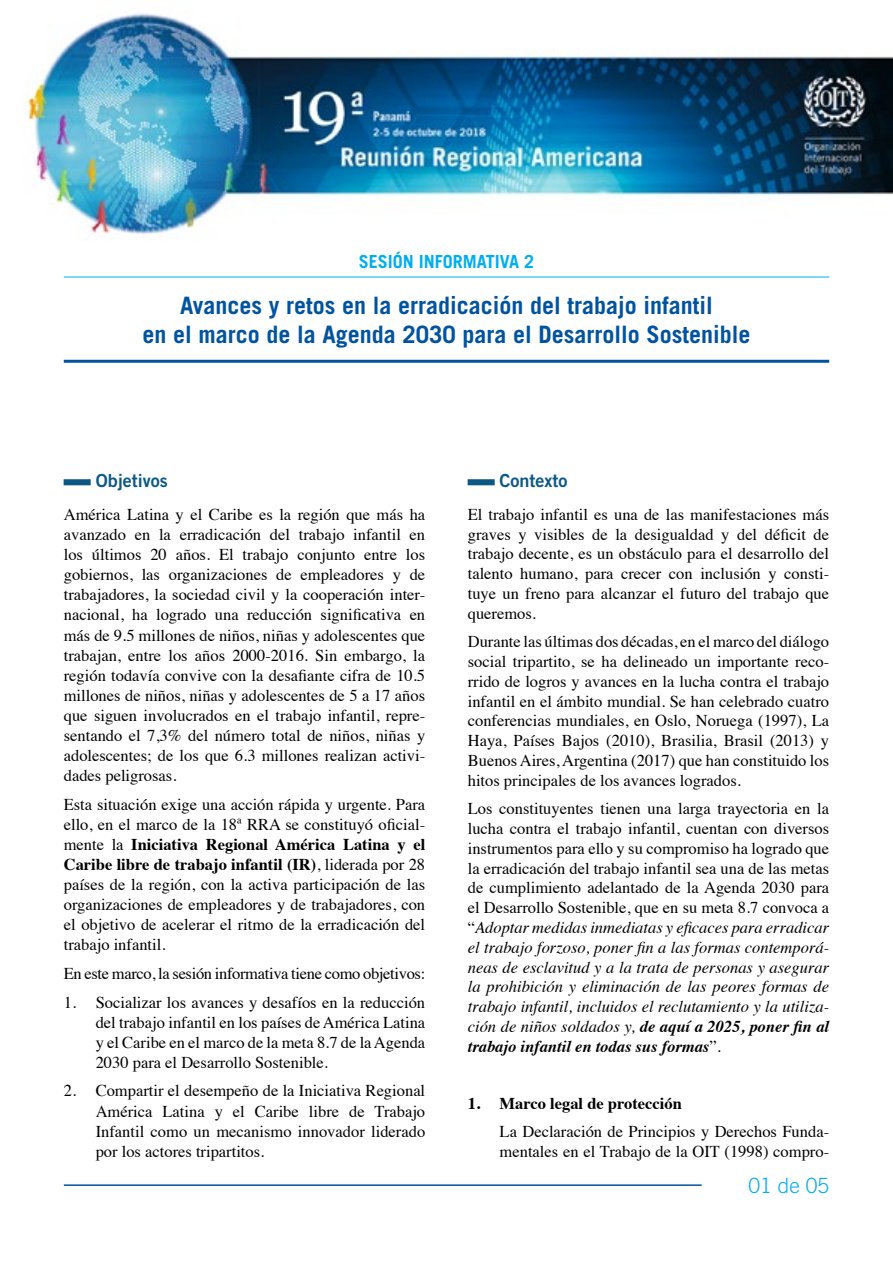
<style>
.page{position:relative;width:893px;height:1263px;background:#fff}
.page>*{position:absolute;margin:0;border:0;box-sizing:border-box;transform-origin:0 0}
.t1{font:72px "Trade Gothic LT Std Bd 2";color:#0b5885;scale:.38 1}
.titulo_principal{font:700 24px/28.8px "Trade Gothic LT Std";color:#00539f;text-align:center}
.folio{font:300 21px "Trade Gothic LT Std";color:#00aeef}
.titulo_secundario{font:700 18px "Trade Gothic LT Std";color:#00aeef}
.t2{font:18px "Trade Gothic LT Std Bd 2";color:#0b5885}
.texto_2_col{font:16.5px/20.1px "Times";color:#000;text-align:justify}
.texto_2_col_indentad{font:16.5px/19.8px "Times";color:#000}
.texto_2_col-2{font:16.5px "Times";letter-spacing:-.02em;color:#000}
.t3{font:700 16.5px "Times";color:#000}
.s1{font-weight:700}
.s2{font-style:italic}
.s3{font-weight:700;font-style:italic}
</style>
<div class="page">
<hr style="left:64px;top:1184px;width:638px;height:2px;background:#00539f">
<img style="left:26px;top:13px;width:867px;height:222px">
<hr style="left:64px;top:277px;width:765px;height:1px;background:#00aeef">
<hr style="left:64px;top:360px;width:765px;height:3px;background:#00539f">
<p class="titulo_secundario" style="left:359px;top:251px;width:177px">SESIÓN INFORMATIVA 2</p>
<p class="titulo_principal" style="left:142px;top:291px;width:610px">Avances y retos en la erradicación del trabajo infantil<br>en el marco de la Agenda 2030 para el Desarrollo Sostenible</p>
<p class="t1" style="left:64px;top:430px;width:73px">—</p>
<p class="t2" style="left:96px;top:470px;width:74px">Objetivos</p>
<p class="texto_2_col" style="left:64px;top:503px;width:363px">América Latina y el Caribe es la región que más ha avanzado en la erradicación del trabajo infantil en los últimos 20 años. El trabajo conjunto entre los gobiernos, las organizaciones de empleadores y de trabajadores, la sociedad civil y la cooperación inter&shy;nacional, ha logrado una reducción significativa en más de 9.5 millones de niños, niñas y adolescentes que trabajan, entre los años 2000-2016. Sin embargo, la región todavía convive con la desafiante cifra de 10.5 millones de niños, niñas y adolescentes de 5 a 17 años que siguen involucrados en el trabajo infantil, repre&shy;sentando el 7,3% del número total de niños, niñas y adolescentes; de los que 6.3 millones realizan activi&shy;dades peligrosas.</p>
<p class="texto_2_col" style="left:64px;top:793px;width:363px">Esta situación exige una acción rápida y urgente. Para ello, en el marco de la 18ª RRA se constituyó oficial&shy;mente la <span class="s1">Iniciativa Regional América Latina y el Caribe libre de trabajo infantil (IR)</span>, liderada por 28 países de la región, con la activa participación de las organizaciones de empleadores y de trabajadores, con el objetivo de acelerar el ritmo de la erradicación del trabajo infantil.</p>
<p class="texto_2_col-2" style="left:64px;top:958px;width:363px">En este marco, la sesión informativa tiene como objetivos:</p>
<p class="texto_2_col" style="left:96px;top:990px;width:331px;text-indent:-32px">1. Socializar los avances y desafíos en la reducción del trabajo infantil en los países de América Latina y el Caribe en el marco de la meta 8.7 de la Agenda 2030 para el Desarrollo Sostenible.</p>
<p class="texto_2_col" style="left:96px;top:1079px;width:331px;text-indent:-32px">2. Compartir el desempeño de la Iniciativa Regional América Latina y el Caribe libre de Trabajo Infantil como un mecanismo innovador liderado por los actores tripartitos.</p>
<p class="t1" style="left:468px;top:430px;width:73px">—</p>
<p class="t2" style="left:500px;top:470px;width:69px">Contexto</p>
<p class="texto_2_col" style="left:468px;top:503px;width:363px">El trabajo infantil es una de las manifestaciones más graves y visibles de la desigualdad y del déficit de trabajo decente, es un obstáculo para el desarrollo del talento humano, para crecer con inclusión y consti&shy;tuye un freno para alcanzar el futuro del trabajo que queremos.</p>
<p class="texto_2_col" style="left:468px;top:630px;width:363px">Durante las últimas dos décadas, en el marco del diálogo social tripartito, se ha delineado un importante reco&shy;rrido de logros y avances en la lucha contra el trabajo infantil en el ámbito mundial. Se han celebrado cuatro conferencias mundiales, en Oslo, Noruega (1997), La Haya, Países Bajos (2010), Brasilia, Brasil (2013) y Buenos Aires, Argentina (2017) que han constituido los hitos principales de los avances logrados.</p>
<p class="texto_2_col" style="left:468px;top:797px;width:363px">Los constituyentes tienen una larga trayectoria en la lucha contra el trabajo infantil, cuentan con diversos instrumentos para ello y su compromiso ha logrado que la erradicación del trabajo infantil sea una de las metas de cumplimiento adelantado de la Agenda 2030 para el Desarrollo Sostenible, que en su meta 8.7 convoca a “<span class="s2">Adoptar medidas inmediatas y eficaces para erradicar el trabajo forzoso, poner fin a las formas contemporá&shy;neas de esclavitud y a la trata de personas y asegurar la prohibición y eliminación de las peores formas de trabajo infantil, incluidos el reclutamiento y la utiliza&shy;ción de niños soldados y,</span> <span class="s3">de aquí a 2025, poner fin al trabajo infantil en todas sus formas</span>”.</p>
<p class="t3" style="left:468px;top:1087px;width:216px">1. Marco legal de protección</p>
<p class="texto_2_col_indentad" style="left:500px;top:1120px;width:331px">La Declaración de Principios y Derechos Funda&shy;mentales en el Trabajo de la OIT (1998) compro-</p>
<p class="folio" style="left:749px;top:1173px;width:82px">01 de 05</p>
</div>
